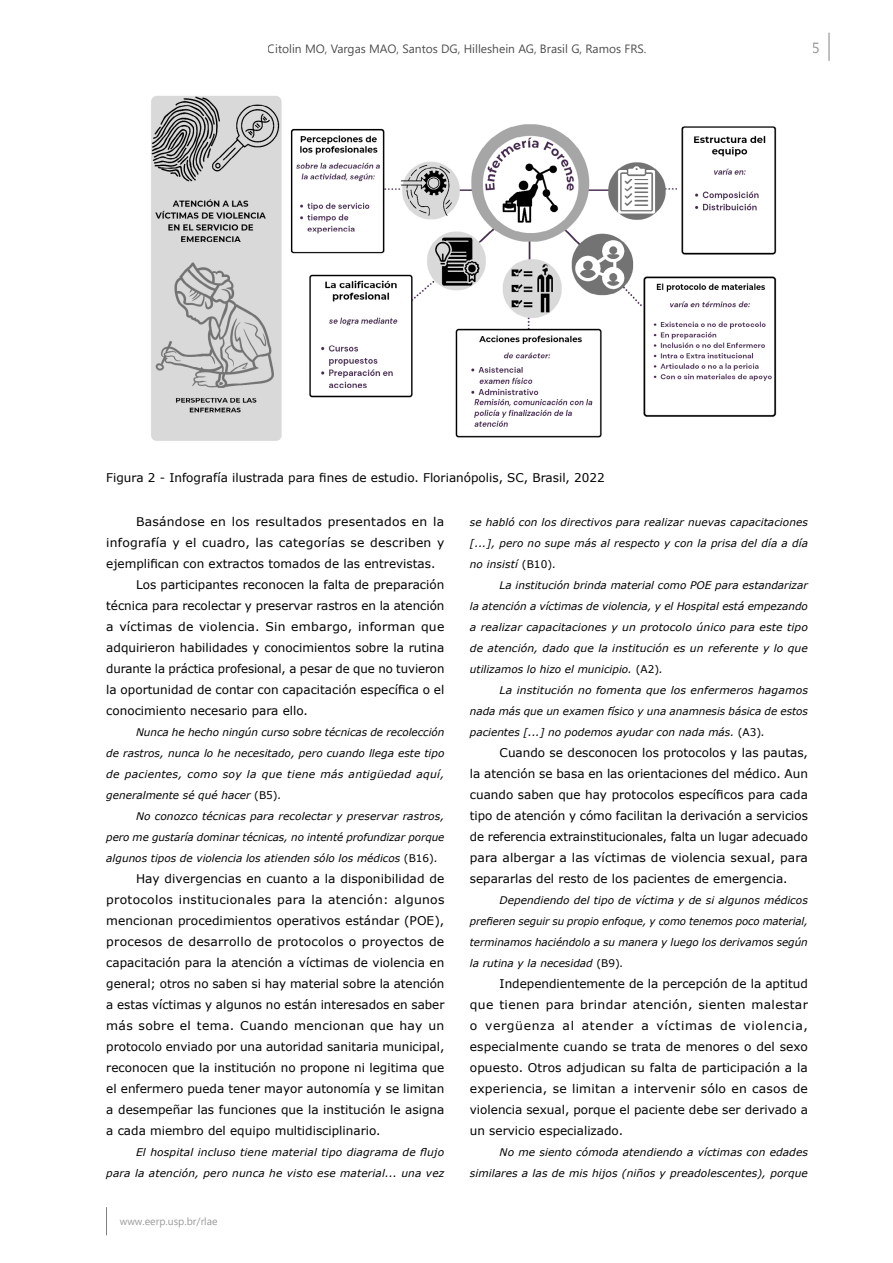
<style>
.page{position:relative;width:893px;height:1263px;background:#fff}
.page>*{position:absolute;margin:0;border:0;box-sizing:border-box;transform-origin:0 0}
.t1{font:13.5px "Geneva";color:#706f6f}
.t2{font:12px/21px "Verdana";color:#000;text-align:justify}
.t3{font:12px "Verdana";letter-spacing:.02em;color:#000}
.t4{font:12px "Segoe UI";color:#000}
.t5{font:italic 10.5px/21px "Verdana";letter-spacing:.005em;color:#000;text-align:justify}
.t6{font:10.5px "Segoe UI";color:#706f6f}
.s1{font-style:normal}
</style>
<div class="page">
<svg style="left:106px;top:1207px;width:1px;height:28px"></svg>
<svg style="left:829px;top:33px;width:1px;height:28px"></svg>
<img style="left:151px;top:96px;width:626px;height:345px">
<p class="t4" style="left:268px;top:38px;width:380px">Citolin MO, Vargas MAO, Santos DG, Hilleshein AG, Brasil G, Ramos FRS.</p>
<p class="t1" style="left:812px;top:40px;width:11px">5</p>
<p class="t2" style="left:106px;top:467px;width:500px">Figura 2 - Infografía ilustrada para fines de estudio. Florianópolis, SC, Brasil, 2022</p>
<p class="t3" style="left:136px;top:513px;width:310px">Basándose en los resultados presentados en la</p>
<p class="t3" style="left:106px;top:534px;width:340px">infografía y el cuadro, las categorías se describen y</p>
<p class="t2" style="left:106px;top:553px;width:331px">ejemplifican con extractos tomados de las entrevistas.</p>
<p class="t2" style="left:136px;top:574px;width:310px">Los participantes reconocen la falta de preparación</p>
<p class="t2" style="left:106px;top:595px;width:340px">técnica para recolectar y preservar rastros en la atención</p>
<p class="t3" style="left:106px;top:618px;width:340px">a víctimas de violencia. Sin embargo, informan que</p>
<p class="t2" style="left:106px;top:637px;width:340px">adquirieron habilidades y conocimientos sobre la rutina</p>
<p class="t2" style="left:106px;top:658px;width:340px">durante la práctica profesional, a pesar de que no tuvieron</p>
<p class="t2" style="left:106px;top:679px;width:340px">la oportunidad de contar con capacitación específica o el</p>
<p class="t2" style="left:106px;top:700px;width:203px">conocimiento necesario para ello.</p>
<p class="t5" style="left:106px;top:722px;width:340px;text-indent:30px">Nunca he hecho ningún curso sobre técnicas de recolección de rastros, nunca lo he necesitado, pero cuando llega este tipo de pacientes, como soy la que tiene más antigüedad aquí, generalmente sé qué hacer <span class="s1">(B5)</span>.</p>
<p class="t5" style="left:106px;top:806px;width:340px;text-indent:30px">No conozco técnicas para recolectar y preservar rastros, pero me gustaría dominar técnicas, no intenté profundizar porque algunos tipos de violencia los atienden sólo los médicos <span class="s1">(B16)</span>.</p>
<p class="t2" style="left:106px;top:868px;width:340px;text-indent:30px">Hay divergencias en cuanto a la disponibilidad de protocolos institucionales para la atención: algunos mencionan procedimientos operativos estándar (POE), procesos de desarrollo de protocolos o proyectos de capacitación para la atención a víctimas de violencia en general; otros no saben si hay material sobre la atención a estas víctimas y algunos no están interesados en saber más sobre el tema. Cuando mencionan que hay un protocolo enviado por una autoridad sanitaria municipal, reconocen que la institución no propone ni legitima que el enfermero pueda tener mayor autonomía y se limitan a desempeñar las funciones que la institución le asigna a cada miembro del equipo multidisciplinario.</p>
<p class="t5" style="left:106px;top:1142px;width:340px;text-align:right">El hospital incluso tiene material tipo diagrama de flujo<br>para la atención, pero nunca he visto ese material... una vez</p>
<p class="t5" style="left:470px;top:512px;width:340px">se habló con los directivos para realizar nuevas capacitaciones [...], pero no supe más al respecto y con la prisa del día a día no insistí <span class="s1">(B10)</span>.</p>
<p class="t5" style="left:470px;top:575px;width:340px;text-indent:30px">La institución brinda material como POE para estandarizar la atención a víctimas de violencia, y el Hospital está empezando a realizar capacitaciones y un protocolo único para este tipo de atención, dado que la institución es un referente y lo que utilizamos lo hizo el municipio. <span class="s1">(A2)</span>.</p>
<p class="t5" style="left:470px;top:680px;width:340px;text-indent:30px">La institución no fomenta que los enfermeros hagamos nada más que un examen físico y una anamnesis básica de estos pacientes [...] no podemos ayudar con nada más. <span class="s1">(A3)</span>.</p>
<p class="t2" style="left:470px;top:742px;width:340px;text-indent:30px">Cuando se desconocen los protocolos y las pautas, la atención se basa en las orientaciones del médico. Aun cuando saben que hay protocolos específicos para cada tipo de atención y cómo facilitan la derivación a servicios de referencia extrainstitucionales, falta un lugar adecuado para albergar a las víctimas de violencia sexual, para separarlas del resto de los pacientes de emergencia.</p>
<p class="t5" style="left:470px;top:890px;width:340px;text-indent:30px">Dependiendo del tipo de víctima y de si algunos médicos prefieren seguir su propio enfoque, y como tenemos poco material, terminamos haciéndolo a su manera y luego los derivamos según la rutina y la necesidad <span class="s1">(B9)</span>.</p>
<p class="t2" style="left:470px;top:973px;width:340px;text-indent:30px">Independientemente de la percepción de la aptitud que tienen para brindar atención, sienten malestar o vergüenza al atender a víctimas de violencia, especialmente cuando se trata de menores o del sexo opuesto. Otros adjudican su falta de participación a la experiencia, se limitan a intervenir sólo en casos de violencia sexual, porque el paciente debe ser derivado a un servicio especializado.</p>
<p class="t5" style="left:470px;top:1142px;width:340px;text-align:right">No me siento cómoda atendiendo a víctimas con edades similares a las de mis hijos (niños y preadolescentes), porque</p>
<p class="t6" style="left:120px;top:1211px;width:99px">www.eerp.usp.br/rlae</p>
</div>
